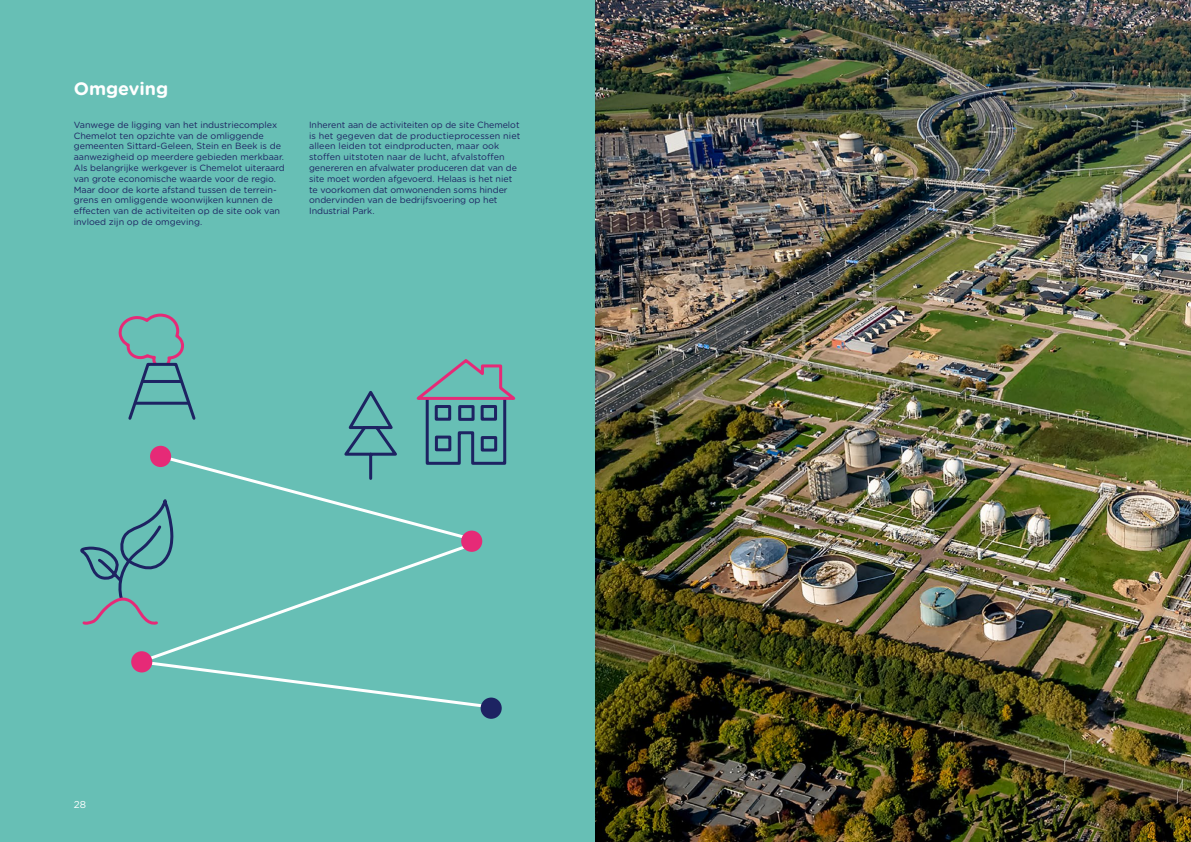
<style>
.page{position:relative;width:1191px;height:842px;background:#fff}
.page>*{position:absolute;margin:0;border:0;box-sizing:border-box;transform-origin:0 0}
.t1{font:700 18px "Gotham Rounded";color:#fff}
.t2{font:10px "Gotham Rounded";color:#fff}
.t3{font:9px/10.8px "Gotham Rounded";color:#1d2362}
</style>
<div class="page">
<div style="left:0;top:0;width:595px;height:842px;background:#67bfb5"></div>
<svg style="left:131px;top:625px;width:350px;height:82px"></svg>
<div style="left:131px;top:651px;width:21px;height:21px;background:#e62a77;border-radius:50%"></div>
<div style="left:480px;top:697px;width:22px;height:22px;background:#1d2362;border-radius:50%"></div>
<svg style="left:80px;top:313px;width:436px;height:312px"></svg>
<img style="left:595px;top:0;width:596px;height:842px">
<h1 class="t1" style="left:74px;top:76px;width:96px">Omgeving</h1>
<p class="t3" style="left:74px;top:119px;width:212px">Vanwege de ligging van het industriecomplex Chemelot ten opzichte van de omliggende gemeenten Sittard-Geleen, Stein en Beek is de aanwezigheid op meerdere gebieden merkbaar.<br>Als belangrijke werkgever is Chemelot uiteraard van grote economische waarde voor de regio.<br>Maar door de korte afstand tussen de terrein&shy;grens en omliggende woonwijken kunnen de effecten van de activiteiten op de site ook van invloed zijn op de omgeving.</p>
<p class="t3" style="left:309px;top:119px;width:213px">Inherent aan de activiteiten op de site Chemelot is het gegeven dat de productieprocessen niet alleen leiden tot eindproducten, maar ook stoffen uitstoten naar de lucht, afvalstoffen genereren en afvalwater produceren dat van de site moet worden afgevoerd. Helaas is het niet te voorkomen dat omwonenden soms hinder ondervinden van de bedrijfsvoering op het Industrial Park.</p>
<p class="t2" style="left:74px;top:798px;width:14px">28</p>
</div>
